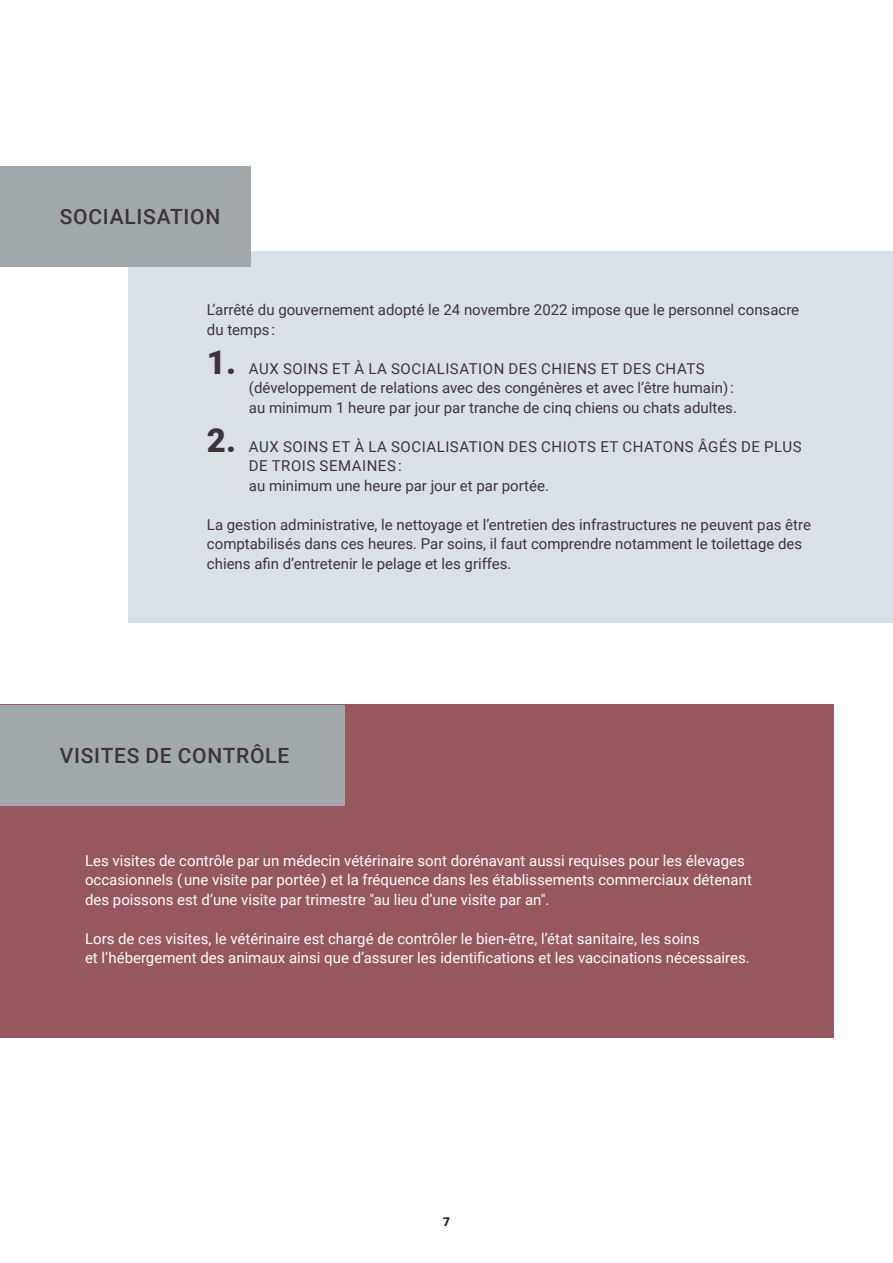
<style>
.page{position:relative;width:893px;height:1263px;background:#fff}
.page>*{position:absolute;margin:0;border:0;box-sizing:border-box;transform-origin:0 0}
.t1{font:500 21px "Roboto";letter-spacing:.035em;color:#3e333b}
.t2{font:15px/19.5px "Roboto";color:#3e333b}
.t3{font:15px/19.5px "Roboto";color:#fff}
.t4{font:15px/19.5px "Roboto";letter-spacing:.035em;color:#3e333b}
.t5{font:900 12px "Roboto";color:#231f20}
.s1{font-weight:900;font-size:33px}
</style>
<div class="page">
<div style="left:129px;top:251px;width:764px;height:371px;background:#dae1e6"></div>
<div style="left:0;top:704px;width:833px;height:333px;background:#96575f"></div>
<div style="left:0;top:166px;width:251px;height:101px;background:#a2a9ac"></div>
<div style="left:0;top:704px;width:344px;height:101px;background:#a2a9ac"></div>
<h1 class="t1" style="left:60px;top:202px;width:162px">SOCIALISATION</h1>
<p class="t2" style="left:207px;top:300px;width:594px">L’arrêté du gouvernement adopté le 24 novembre 2022 impose que le personnel consacre du temps :</p>
<p class="t2" style="left:249px;top:358px;width:489px;text-indent:-42px"><span class="s1">1.</span> AUX SOINS ET À LA SOCIALISATION DES CHIENS ET DES CHATS (développement de relations avec des congénères et avec l’être humain) : au minimum 1 heure par jour par tranche de cinq chiens ou chats adultes.</p>
<p class="t4" style="left:249px;top:436px;width:554px;text-indent:-42px"><span class="s1">2.</span> AUX SOINS ET À LA SOCIALISATION DES CHIOTS ET CHATONS ÂGÉS DE PLUS<br>DE TROIS SEMAINES :<br>au minimum une heure par jour et par portée.</p>
<p class="t2" style="left:207px;top:514px;width:606px">La gestion administrative, le nettoyage et l’entretien des infrastructures ne peuvent pas être comptabilisés dans ces heures. Par soins, il faut comprendre notamment le toilettage des chiens afin d’entretenir le pelage et les griffes.</p>
<h1 class="t1" style="left:60px;top:741px;width:231px">VISITES DE CONTRÔLE</h1>
<p class="t3" style="left:85px;top:850px;width:668px">Les visites de contrôle par un médecin vétérinaire sont dorénavant aussi requises pour les élevages occasionnels ( une visite par portée ) et la fréquence dans les établissements commerciaux détenant des poissons est d’une visite par trimestre "au lieu d’une visite par an".</p>
<p class="t3" style="left:85px;top:928px;width:666px">Lors de ces visites, le vétérinaire est chargé de contrôler le bien-être, l’état sanitaire, les soins<br>et l’hébergement des animaux ainsi que d’assurer les identifications et les vaccinations nécessaires.</p>
<p class="t5" style="left:443px;top:1213px;width:8px">7</p>
</div>
